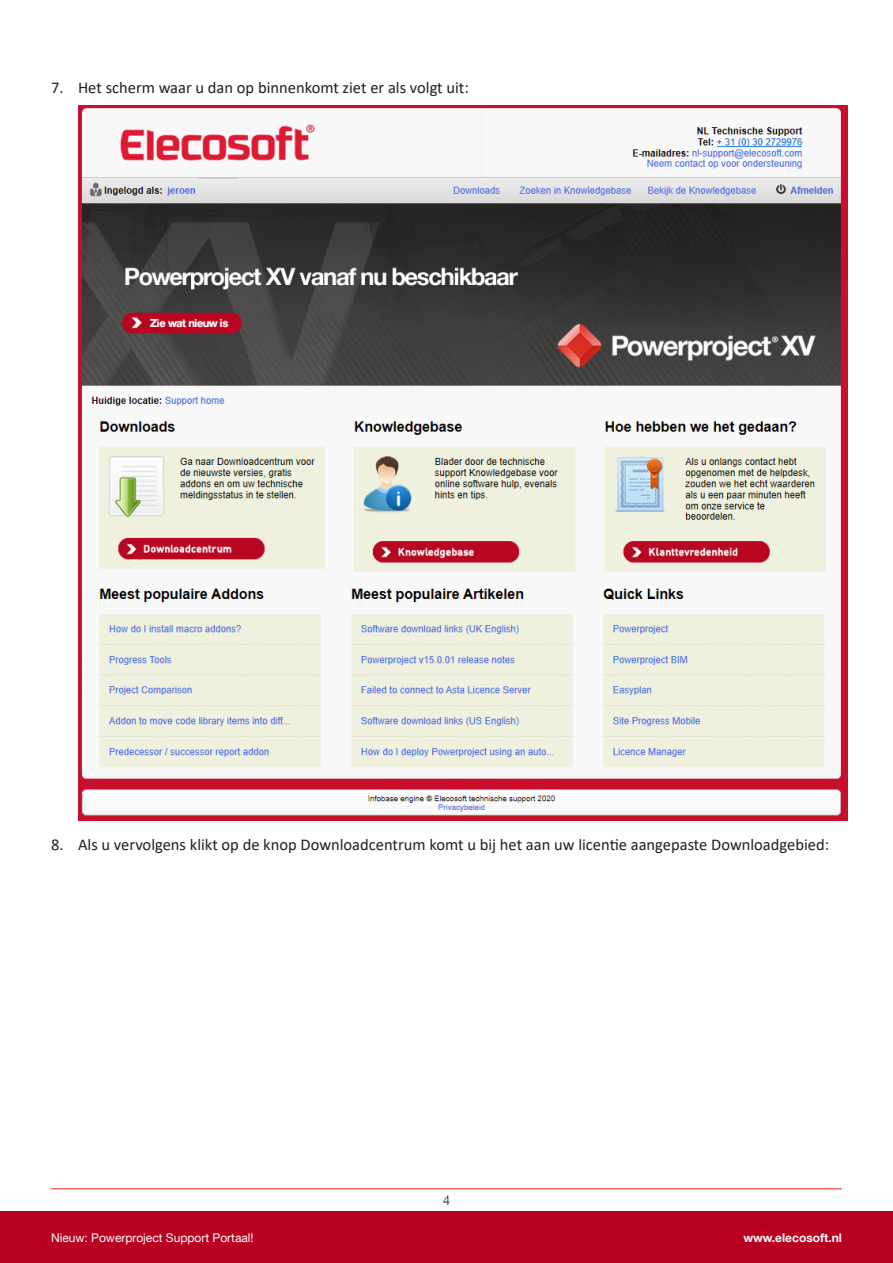
<style>
.page{position:relative;width:893px;height:1263px;background:#fff}
.page>*{position:absolute;margin:0;border:0;box-sizing:border-box;transform-origin:0 0}
.t1{font:16.5px "Calibri";color:#231f20}
.Body{font:13.5px "Helvetica Neue LT Com";color:#4a4a49}
.t2{font:12px "Helvetica Neue LT Com";color:#fff}
.t3{font:700 12px "Helvetica Neue LT Com";color:#fff}
</style>
<div class="page">
<div style="left:0;top:1212px;width:893px;height:51px;background:#b90022"></div>
<img style="left:78px;top:106px;width:770px;height:715px">
<hr style="left:51px;top:1188px;width:791px;height:1px;background:#e42313">
<p class="t1" style="left:51px;top:76px;width:419px">7. Het scherm waar u dan op binnenkomt ziet er als volgt uit:</p>
<p class="t1" style="left:51px;top:833px;width:780px">8. Als u vervolgens klikt op de knop Downloadcentrum komt u bij het aan uw licentie aangepaste Downloadgebied:</p>
<p class="Body" style="left:443px;top:1192px;width:9px">4</p>
<p class="t2" style="left:51px;top:1230px;width:204px">Nieuw: Powerproject Support Portaal!</p>
<p class="t3" style="left:743px;top:1230px;width:100px">www.elecosoft.nl</p>
</div>
